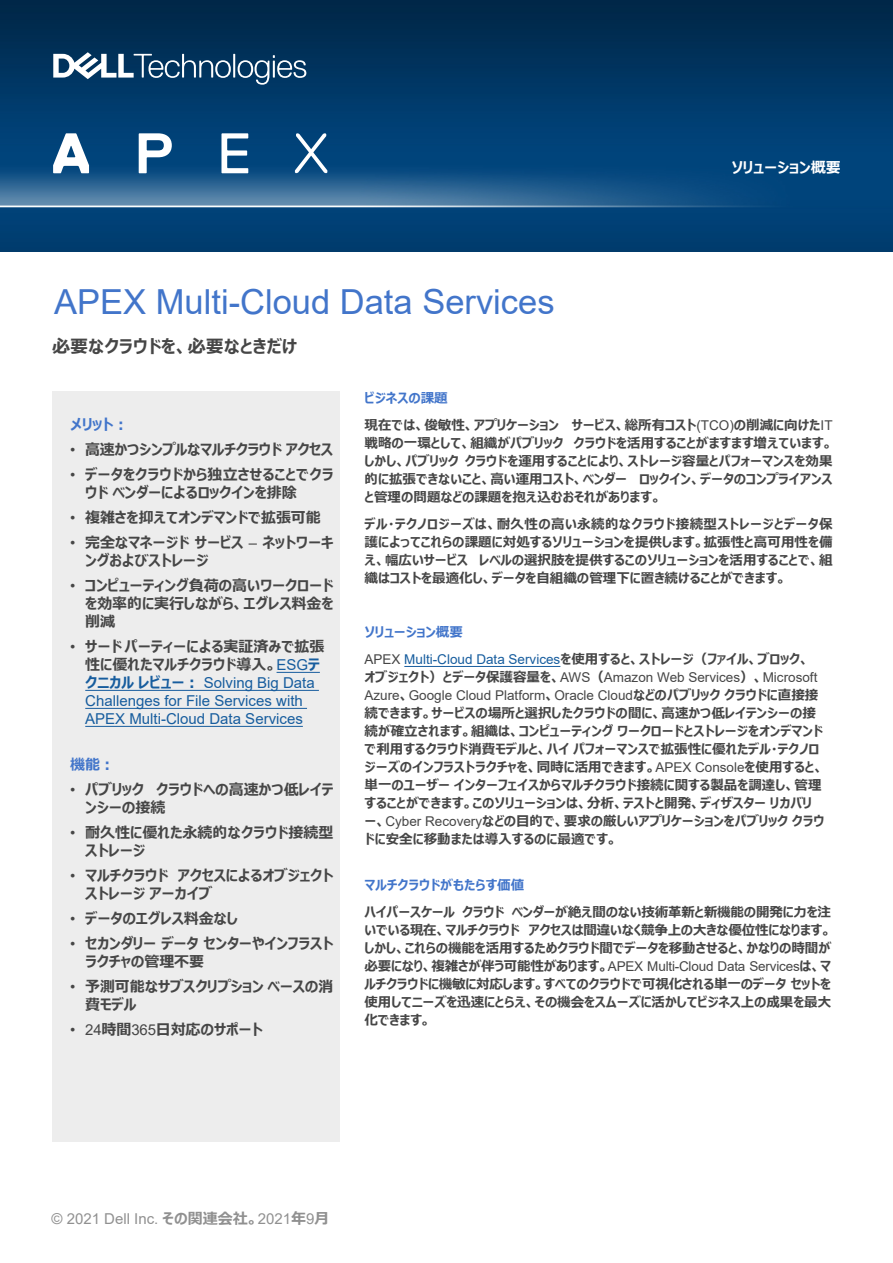
<style>
.page{position:relative;width:893px;height:1263px;background:#fff}
.page>*{position:absolute;margin:0;border:0;box-sizing:border-box;transform-origin:0 0}
.t1{font:34.5px "Arial";color:#4275ca}
.t2{font:700 18px "Meiryo UI";color:#464646}
.t3{font:700 15px/18px "Meiryo UI";letter-spacing:-.01em;color:#464646}
.t4{font:15px/18px "Arial";color:#175d9e}
.t5{font:15px "Arial";color:#464646}
.Table_Text{font:700 15px "Meiryo UI";color:#fff}
.t6{font:700 15px "Meiryo UI";letter-spacing:-.01em;color:#4275ca}
.t7{font:700 13.5px/18px "Meiryo UI";color:#464646;text-align:justify}
.t8{font:700 13.5px "Meiryo UI";color:#4275ca}
.s1{font-family:"Arial";font-weight:400}
.s2{color:#464646}
.s3{font-family:"Meiryo UI";font-weight:700;color:#464646}
.s4{font-family:"Meiryo UI";font-weight:700}
.s5{font-family:"Arial";font-weight:400;color:#175d9e}
</style>
<div class="page">
<img style="left:0;top:0;width:893px;height:251px">
<svg style="left:53px;top:133px;width:36px;height:40px"></svg>
<svg style="left:139px;top:133px;width:33px;height:40px"></svg>
<svg style="left:221px;top:133px;width:27px;height:40px"></svg>
<svg style="left:295px;top:133px;width:32px;height:40px"></svg>
<div style="left:52px;top:391px;width:287px;height:750px;background:#ededed"></div>
<svg style="left:53px;top:52px;width:253px;height:33px"></svg>
<hr style="left:404px;top:666px;width:156px;height:1px;background:#175d9e">
<hr style="left:277px;top:672px;width:43px;height:1px;background:#175d9e">
<hr style="left:85px;top:690px;width:234px;height:1px;background:#175d9e">
<hr style="left:85px;top:708px;width:222px;height:1px;background:#175d9e">
<hr style="left:85px;top:726px;width:218px;height:1px;background:#175d9e">
<p class="t1" style="left:54px;top:279px;width:502px">APEX Multi-Cloud Data Services</p>
<p class="t2" style="left:52px;top:334px;width:246px">必要なクラウドを、必要なときだけ</p>
<p class="Table_Text" style="left:731px;top:157px;width:111px">ソリューション概要</p>
<p class="t6" style="left:70px;top:414px;width:60px">メリット：</p>
<p class="t3" style="left:70px;top:441px;width:264px"><span class="s1">•</span> 高速かつシンプルなマルチクラウドアクセス</p>
<p class="t3" style="left:85px;top:466px;width:250px;text-indent:-15px"><span class="s1">•</span> データをクラウドから独立させることでクラウドベンダーによるロックインを排除</p>
<p class="t3" style="left:70px;top:509px;width:252px"><span class="s1">•</span> 複雑さを抑えてオンデマンドで拡張可能</p>
<p class="t3" style="left:85px;top:534px;width:250px;text-indent:-15px"><span class="s1">•</span> 完全なマネージドサービス <span class="s1">–</span> ネットワーキングおよびストレージ</p>
<p class="t3" style="left:85px;top:577px;width:250px;text-align:justify;text-indent:-15px"><span class="s1">•</span> コンピューティング負荷の高いワークロードを効率的に実行しながら、エグレス料金を削減</p>
<p class="t4" style="left:85px;top:638px;width:241px;text-indent:-15px"><span class="s2">•</span> <span class="s3">サードパーティーによる実証済みで拡張性に優れたマルチクラウド導入。</span>ESG<span class="s4">テクニカルレビュー：</span> Solving Big Data<br>Challenges for File Services with<br>APEX Multi-Cloud Data Services</p>
<p class="t6" style="left:70px;top:754px;width:46px">機能：</p>
<p class="t3" style="left:85px;top:781px;width:250px;text-indent:-15px"><span class="s1">•</span> パブリック クラウドへの高速かつ低レイテンシーの接続</p>
<p class="t3" style="left:85px;top:824px;width:250px;text-indent:-15px"><span class="s1">•</span> 耐久性に優れた永続的なクラウド接続型ストレージ</p>
<p class="t3" style="left:85px;top:868px;width:250px;text-indent:-15px"><span class="s1">•</span> マルチクラウド アクセスによるオブジェクトストレージアーカイブ</p>
<p class="t3" style="left:70px;top:911px;width:169px"><span class="s1">•</span> データのエグレス料金なし</p>
<p class="t3" style="left:85px;top:936px;width:250px;text-indent:-15px"><span class="s1">•</span> セカンダリーデータセンターやインフラストラクチャの管理不要</p>
<p class="t3" style="left:85px;top:979px;width:250px;text-indent:-15px"><span class="s1">•</span> 予測可能なサブスクリプションベースの消費モデル</p>
<p class="t3" style="left:70px;top:1022px;width:194px"><span class="s1">• 24</span>時間<span class="s1">365</span>日対応のサポート</p>
<p class="t8" style="left:365px;top:388px;width:85px">ビジネスの課題</p>
<p class="t7" style="left:365px;top:416px;width:470px">現在では、俊敏性、アプリケーション サービス、総所有コスト<span class="s1">(TCO)</span>の削減に向けた<span class="s1">IT</span>戦略の一環として、組織がパブリック クラウドを活用することがますます増えています。しかし、パブリッククラウドを運用することにより、ストレージ容量とパフォーマンスを効果的に拡張できないこと、高い運用コスト、ベンダー ロックイン、データのコンプライアンスと管理の問題などの課題を抱え込むおそれがあります。</p>
<p class="t7" style="left:365px;top:516px;width:470px">デル・テクノロジーズは、耐久性の高い永続的なクラウド接続型ストレージとデータ保護によってこれらの課題に対処するソリューションを提供します。拡張性と高可用性を備え、幅広いサービス レベルの選択肢を提供するこのソリューションを活用することで、組織はコストを最適化し、データを自組織の管理下に置き続けることができます。</p>
<p class="t8" style="left:365px;top:623px;width:100px">ソリューション概要</p>
<p class="t7" style="left:365px;top:651px;width:461px;text-align:left"><span class="s1">APEX</span> <span class="s5">Multi-Cloud Data Services</span>を使用すると、ストレージ（ファイル、ブロック、<br>オブジェクト）とデータ保護容量を、<span class="s1">AWS</span>（<span class="s1">Amazon Web Services</span>）、<span class="s1">Microsoft Azure</span>、<span class="s1">Google Cloud Platform</span>、<span class="s1">Oracle Cloud</span>などのパブリッククラウドに直接接続できます。サービスの場所と選択したクラウドの間に、高速かつ低レイテンシーの接続が確立されます。組織は、コンピューティングワークロードとストレージをオンデマンドで利用するクラウド消費モデルと、ハイパフォーマンスで拡張性に優れたデル・テクノロジーズのインフラストラクチャを、同時に活用できます。<span class="s1">APEX Console</span>を使用すると、単一のユーザーインターフェイスからマルチクラウド接続に関する製品を調達し、管理することができます。このソリューションは、分析、テストと開発、ディザスターリカバリー、<span class="s1">Cyber Recovery</span>などの目的で、要求の厳しいアプリケーションをパブリッククラウドに安全に移動または導入するのに最適です。</p>
<p class="t8" style="left:365px;top:875px;width:161px">マルチクラウドがもたらす価値</p>
<p class="t7" style="left:365px;top:904px;width:468px">ハイパースケールクラウドベンダーが絶え間のない技術革新と新機能の開発に力を注いでいる現在、マルチクラウド アクセスは間違いなく競争上の大きな優位性になります。しかし、これらの機能を活用するためクラウド間でデータを移動させると、かなりの時間が必要になり、複雑さが伴う可能性があります。<span class="s1">APEX Multi-Cloud Data Services</span>は、マルチクラウドに機敏に対応します。すべてのクラウドで可視化される単一のデータセットを使用してニーズを迅速にとらえ、その機会をスムーズに活かしてビジネス上の成果を最大化できます。</p>
<p class="t5" style="left:52px;top:1208px;width:279px">© 2021 Dell Inc. <span class="s4">その関連会社。</span>2021<span class="s4">年</span>9<span class="s4">月</span></p>
</div>
